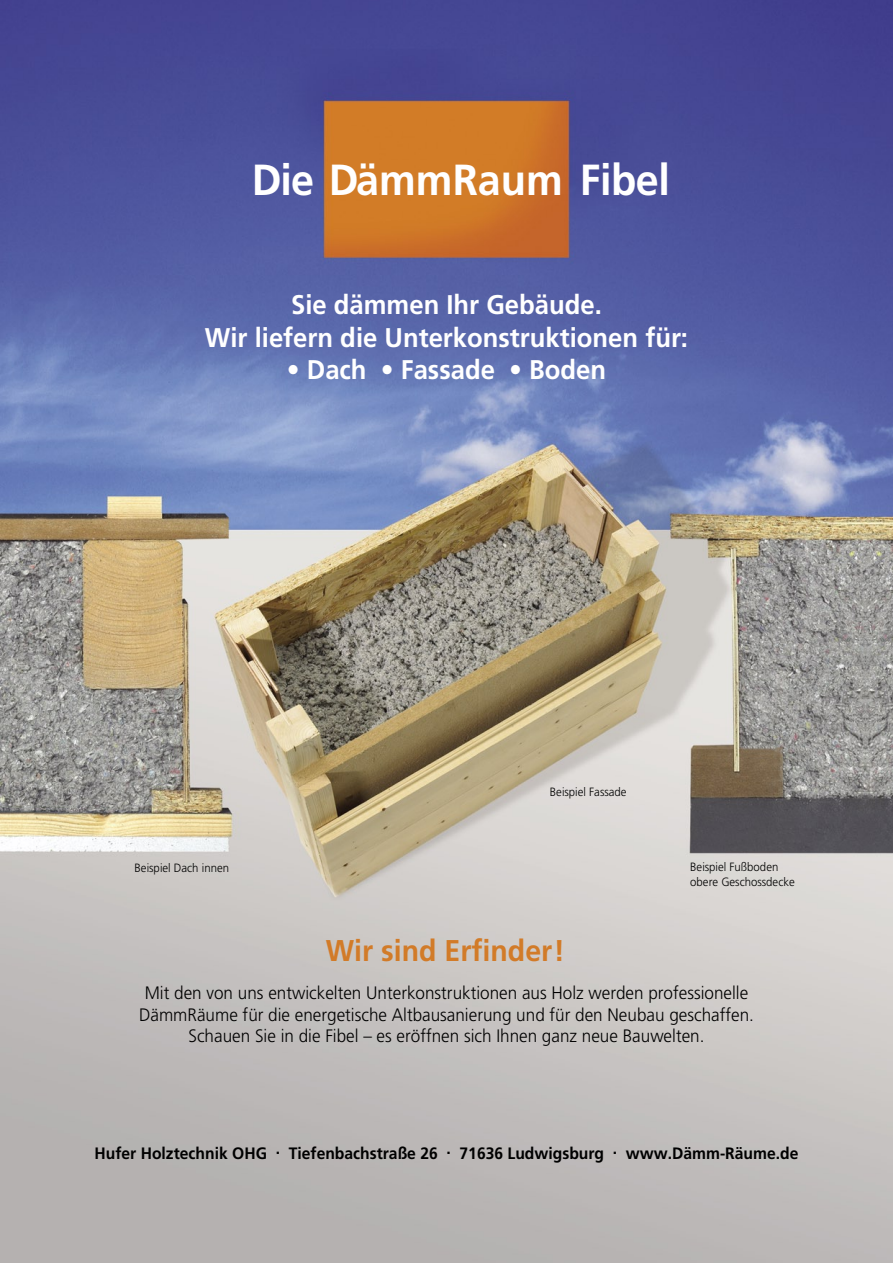
<style>
.page{position:relative;width:893px;height:1263px;background:#fff}
.page>*{position:absolute;margin:0;border:0;box-sizing:border-box;transform-origin:0 0}
.t1{font:700 43.5px "Frutiger";letter-spacing:-.01em;color:#fff;scale:.95 1}
.t2{font:700 30px "Frutiger";color:#d27b28;scale:.95 1}
.t3{font:700 27px/32.4px "Frutiger";color:#fff;text-align:center;scale:.95 1}
.t4{font:300 18px/21.6px "Frutiger";color:#000;text-align:center;scale:.95 1}
.t5{font:700 16.5px "Frutiger";color:#000;scale:.95 1}
.t6{font:300 12px/15px "Frutiger";color:#000;scale:.95 1}
</style>
<div class="page">
<img style="left:0;top:0;width:893px;height:1263px">
<h1 class="t1" style="left:252px;top:155px;width:442px">Die DämmRaum Fibel</h1>
<h3 class="t3" style="left:205px;top:289px;width:510px">Sie dämmen Ihr Gebäude.<br>Wir liefern die Unterkonstruktionen für:</h3>
<h3 class="t3" style="left:287px;top:353px;width:338px">• Dach • Fassade • Boden</h3>
<p class="t6" style="left:135px;top:860px;width:101px">Beispiel Dach innen</p>
<p class="t6" style="left:550px;top:784px;width:82px">Beispiel Fassade</p>
<h2 class="t2" style="left:326px;top:933px;width:253px">Wir sind Erfinder!</h2>
<p class="t6" style="left:690px;top:859px;width:112px">Beispiel Fußboden obere Geschossdecke</p>
<p class="t4" style="left:139px;top:982px;width:649px">Mit den von uns entwickelten Unterkonstruktionen aus Holz werden professionelle<br>DämmRäume für die energetische Altbausanierung und für den Neubau geschaffen.<br>Schauen Sie in die Fibel – es eröffnen sich Ihnen ganz neue Bauwelten.</p>
<p class="t5" style="left:95px;top:1143px;width:742px">Hufer Holztechnik OHG . Tiefenbachstraße 26 . 71636 Ludwigsburg . www.Dämm-Räume.de</p>
</div>
